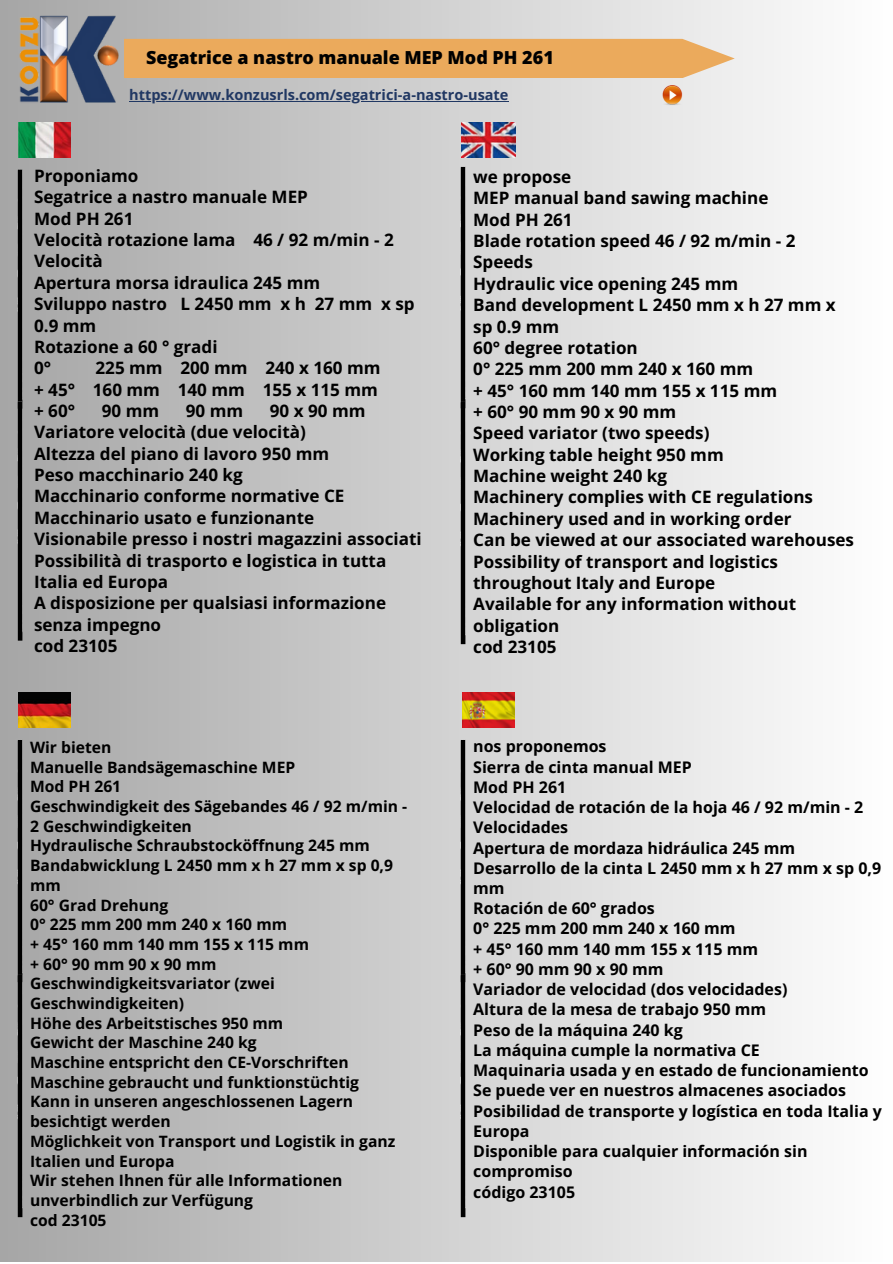
<style>
.page{position:relative;width:893px;height:1264px;background:#fff}
.page>*{position:absolute;margin:0;border:0;box-sizing:border-box;transform-origin:0 0}
.t1{font:800 18px "Open Sans";color:#000}
.t2{font:700 17.1px/21.3px "Open Sans";color:#000}
.t3{font:700 16.05px/20.2px "Open Sans";color:#000}
.t4{font:700 15.6px/19.6px "Open Sans";color:#000}
.t5{font:700 14.55px "Open Sans";color:#213863}
</style>
<div class="page">
<div style="left:0;top:0;width:892px;height:1261px;background:linear-gradient(to right,#a5a6a5,#fefefe)"></div>
<img style="left:18px;top:123px;width:52px;height:35px">
<img style="left:12px;top:130px;width:13px;height:232px">
<img style="left:12px;top:362px;width:13px;height:317px">
<img style="left:455px;top:127px;width:12px;height:235px">
<img style="left:455px;top:362px;width:12px;height:322px">
<img style="left:461px;top:123px;width:54px;height:35px">
<img style="left:18px;top:692px;width:52px;height:35px">
<img style="left:12px;top:700px;width:13px;height:235px">
<img style="left:12px;top:935px;width:13px;height:322px">
<img style="left:455px;top:700px;width:12px;height:235px">
<img style="left:455px;top:935px;width:12px;height:322px">
<img style="left:462px;top:692px;width:53px;height:35px">
<img style="left:12px;top:6px;width:112px;height:106px">
<div style="left:124px;top:39px;width:610px;height:39px;background:#ebaa5c"></div>
<img style="left:662px;top:86px;width:20px;height:20px">
<hr style="left:129px;top:101px;width:379px;height:1px;background:#213863">
<p class="t1" style="left:146px;top:45px;width:409px">Segatrice a nastro manuale MEP Mod PH 261</p>
<p class="t5" style="left:129px;top:84px;width:381px">https://www.konzusrls.com/segatrici-a-nastro-usate</p>
<p class="t2" style="left:34px;top:165px;width:106px">Proponiamo</p>
<p class="t2" style="left:34px;top:186px;width:275px">Segatrice a nastro manuale MEP</p>
<p class="t2" style="left:34px;top:207px;width:101px">Mod PH 261</p>
<p class="t2" style="left:34px;top:229px;width:361px">Velocità rotazione lama 46 / 92 m/min - 2<br>Velocità</p>
<p class="t2" style="left:34px;top:271px;width:288px">Apertura morsa idraulica 245 mm</p>
<p class="t2" style="left:34px;top:293px;width:382px">Sviluppo nastro L 2450 mm x h 27 mm x sp<br>0.9 mm</p>
<p class="t2" style="left:34px;top:335px;width:185px">Rotazione a 60 ° gradi</p>
<p class="t2" style="left:34px;top:357px;width:19px">0°</p>
<p class="t2" style="left:95px;top:357px;width:286px">225 mm 200 mm 240 x 160 mm</p>
<p class="t2" style="left:34px;top:378px;width:345px">+ 45° 160 mm 140 mm 155 x 115 mm</p>
<p class="t2" style="left:34px;top:399px;width:42px">+ 60°</p>
<p class="t2" style="left:102px;top:399px;width:59px">90 mm</p>
<p class="t2" style="left:186px;top:399px;width:59px">90 mm</p>
<p class="t2" style="left:270px;top:399px;width:97px">90 x 90 mm</p>
<p class="t2" style="left:34px;top:421px;width:273px">Variatore velocità (due velocità)</p>
<p class="t2" style="left:34px;top:442px;width:296px">Altezza del piano di lavoro 950 mm</p>
<p class="t2" style="left:34px;top:464px;width:210px">Peso macchinario 240 kg</p>
<p class="t2" style="left:34px;top:485px;width:312px">Macchinario conforme normative CE</p>
<p class="t2" style="left:34px;top:506px;width:281px">Macchinario usato e funzionante</p>
<p class="t2" style="left:34px;top:528px;width:389px">Visionabile presso i nostri magazzini associati</p>
<p class="t2" style="left:34px;top:549px;width:354px">Possibilità di trasporto e logistica in tutta<br>Italia ed Europa</p>
<p class="t2" style="left:34px;top:592px;width:353px">A disposizione per qualsiasi informazione senza impegno</p>
<p class="t2" style="left:34px;top:634px;width:85px">cod 23105</p>
<p class="t4" style="left:30px;top:737px;width:83px">Wir bieten</p>
<p class="t4" style="left:30px;top:756px;width:267px">Manuelle Bandsägemaschine MEP</p>
<p class="t4" style="left:30px;top:776px;width:93px">Mod PH 261</p>
<p class="t4" style="left:30px;top:796px;width:378px">Geschwindigkeit des Sägebandes 46 / 92 m/min -<br>2 Geschwindigkeiten</p>
<p class="t4" style="left:30px;top:835px;width:341px">Hydraulische Schraubstocköffnung 245 mm</p>
<p class="t4" style="left:30px;top:855px;width:364px">Bandabwicklung L 2450 mm x h 27 mm x sp 0,9 mm</p>
<p class="t4" style="left:30px;top:894px;width:140px">60° Grad Drehung</p>
<p class="t4" style="left:30px;top:914px;width:258px">0° 225 mm 200 mm 240 x 160 mm</p>
<p class="t4" style="left:30px;top:934px;width:280px">+ 45° 160 mm 140 mm 155 x 115 mm</p>
<p class="t4" style="left:30px;top:953px;width:188px">+ 60° 90 mm 90 x 90 mm</p>
<p class="t4" style="left:30px;top:973px;width:246px">Geschwindigkeitsvariator (zwei<br>Geschwindigkeiten)</p>
<p class="t4" style="left:30px;top:1012px;width:255px">Höhe des Arbeitstisches 950 mm</p>
<p class="t4" style="left:30px;top:1032px;width:228px">Gewicht der Maschine 240 kg</p>
<p class="t4" style="left:30px;top:1052px;width:320px">Maschine entspricht den CE-Vorschriften</p>
<p class="t4" style="left:30px;top:1071px;width:330px">Maschine gebraucht und funktionstüchtig</p>
<p class="t4" style="left:30px;top:1091px;width:324px">Kann in unseren angeschlossenen Lagern besichtigt werden</p>
<p class="t4" style="left:30px;top:1130px;width:367px">Möglichkeit von Transport und Logistik in ganz<br>Italien und Europa</p>
<p class="t4" style="left:30px;top:1170px;width:314px">Wir stehen Ihnen für alle Informationen unverbindlich zur Verfügung</p>
<p class="t4" style="left:30px;top:1209px;width:78px">cod 23105</p>
<p class="t2" style="left:473px;top:166px;width:100px">we propose</p>
<p class="t2" style="left:473px;top:187px;width:297px">MEP manual band sawing machine</p>
<p class="t2" style="left:473px;top:208px;width:101px">Mod PH 261</p>
<p class="t2" style="left:473px;top:230px;width:324px">Blade rotation speed 46 / 92 m/min - 2<br>Speeds</p>
<p class="t2" style="left:473px;top:272px;width:266px">Hydraulic vice opening 245 mm</p>
<p class="t2" style="left:473px;top:294px;width:364px">Band development L 2450 mm x h 27 mm x sp 0.9 mm</p>
<p class="t2" style="left:473px;top:336px;width:166px">60° degree rotation</p>
<p class="t2" style="left:473px;top:358px;width:281px">0° 225 mm 200 mm 240 x 160 mm</p>
<p class="t2" style="left:473px;top:379px;width:305px">+ 45° 160 mm 140 mm 155 x 115 mm</p>
<p class="t2" style="left:473px;top:401px;width:204px">+ 60° 90 mm 90 x 90 mm</p>
<p class="t2" style="left:473px;top:422px;width:238px">Speed variator (two speeds)</p>
<p class="t2" style="left:473px;top:443px;width:252px">Working table height 950 mm</p>
<p class="t2" style="left:473px;top:465px;width:195px">Machine weight 240 kg</p>
<p class="t2" style="left:473px;top:486px;width:341px">Machinery complies with CE regulations</p>
<p class="t2" style="left:473px;top:507px;width:320px">Machinery used and in working order</p>
<p class="t2" style="left:473px;top:529px;width:382px">Can be viewed at our associated warehouses</p>
<p class="t2" style="left:473px;top:550px;width:306px">Possibility of transport and logistics throughout Italy and Europe</p>
<p class="t2" style="left:473px;top:593px;width:324px">Available for any information without obligation</p>
<p class="t2" style="left:473px;top:635px;width:85px">cod 23105</p>
<p class="t3" style="left:473px;top:736px;width:135px">nos proponemos</p>
<p class="t3" style="left:473px;top:756px;width:220px">Sierra de cinta manual MEP</p>
<p class="t3" style="left:473px;top:776px;width:95px">Mod PH 261</p>
<p class="t3" style="left:473px;top:796px;width:391px">Velocidad de rotación de la hoja 46 / 92 m/min - 2<br>Velocidades</p>
<p class="t3" style="left:473px;top:837px;width:323px">Apertura de mordaza hidráulica 245 mm</p>
<p class="t3" style="left:473px;top:857px;width:409px">Desarrollo de la cinta L 2450 mm x h 27 mm x sp 0,9 mm</p>
<p class="t3" style="left:473px;top:897px;width:183px">Rotación de 60° grados</p>
<p class="t3" style="left:473px;top:918px;width:264px">0° 225 mm 200 mm 240 x 160 mm</p>
<p class="t3" style="left:473px;top:938px;width:286px">+ 45° 160 mm 140 mm 155 x 115 mm</p>
<p class="t3" style="left:473px;top:958px;width:192px">+ 60° 90 mm 90 x 90 mm</p>
<p class="t3" style="left:473px;top:978px;width:315px">Variador de velocidad (dos velocidades)</p>
<p class="t3" style="left:473px;top:999px;width:294px">Altura de la mesa de trabajo 950 mm</p>
<p class="t3" style="left:473px;top:1019px;width:211px">Peso de la máquina 240 kg</p>
<p class="t3" style="left:473px;top:1039px;width:288px">La máquina cumple la normativa CE</p>
<p class="t3" style="left:473px;top:1059px;width:397px">Maquinaria usada y en estado de funcionamiento</p>
<p class="t3" style="left:473px;top:1080px;width:374px">Se puede ver en nuestros almacenes asociados</p>
<p class="t3" style="left:473px;top:1100px;width:410px">Posibilidad de transporte y logística en toda Italia y<br>Europa</p>
<p class="t3" style="left:473px;top:1140px;width:336px">Disponible para cualquier información sin compromiso</p>
<p class="t3" style="left:473px;top:1181px;width:103px">código 23105</p>
</div>
